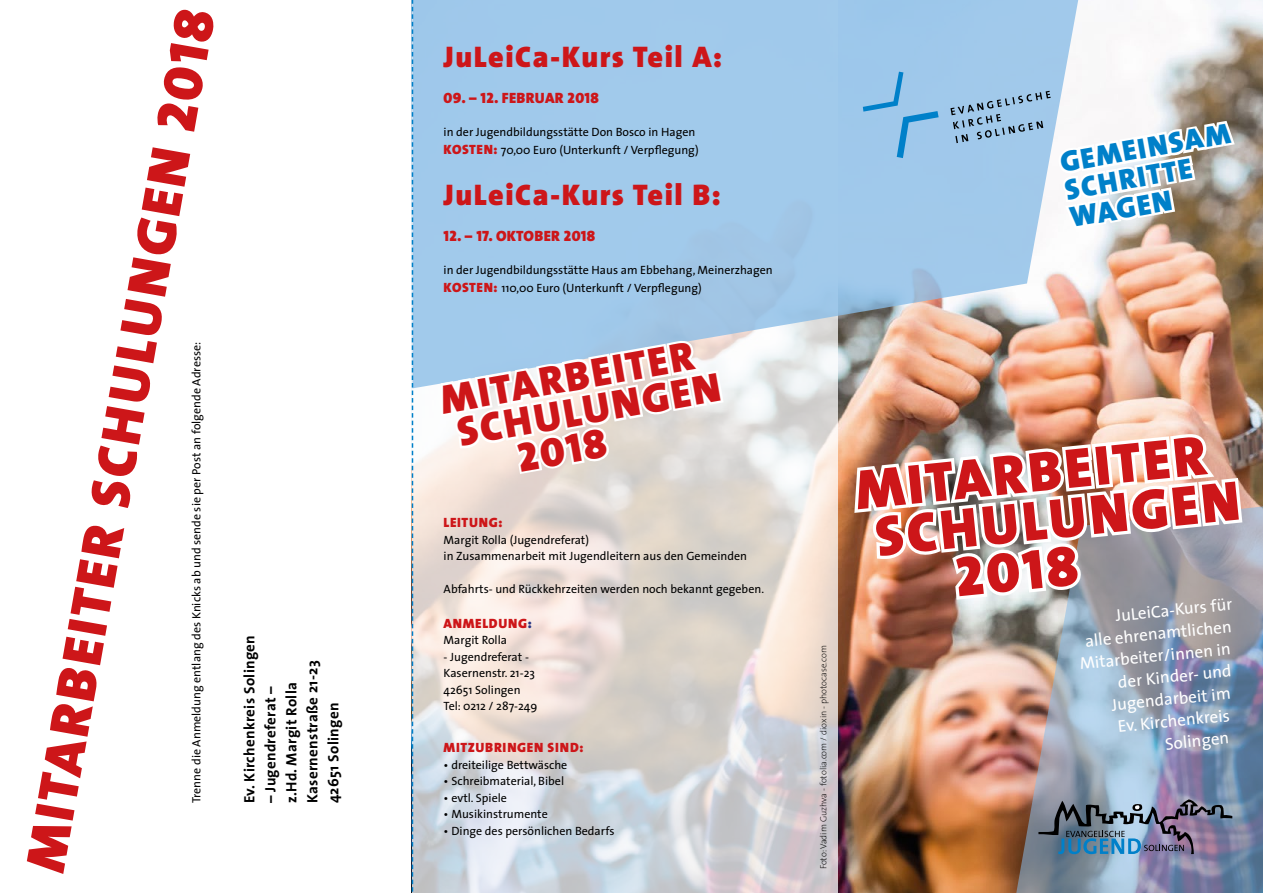
<style>
.page{position:relative;width:1263px;height:893px;background:#fff}
.page>*{position:absolute;margin:0;border:0;box-sizing:border-box;transform-origin:0 0}
.t1{font:56.55px "The Sans Black Caps";color:#cd1619}
.t2{font:56.4px "The Sans Black Caps";color:#cd1619}
.t3{font:41.25px "The Sans Black Caps";color:#cd1619}
.t4{font:900 30px "The Sans";letter-spacing:.05em;color:#cd1619}
.t5{font:29.1px/27.9px "The Sans Black Caps";color:#0080c9}
.t6{font:16.95px "The Sans";color:#fff}
.t7{font:700 15px/21px "The Sans";letter-spacing:.02em;color:#000}
.t8{font:15px "The Sans Black Caps";letter-spacing:.02em;color:#cd1619}
.t9{font:13.5px "The Sans Black Caps";letter-spacing:.05em;color:#cd1619}
.t10{font:12px/16.5px "The Sans";color:#000}
.t11{font:200 9px "The Sans";color:#000}
.s1{font-family:"The Sans Black Caps";font-weight:400}
.s2{font-family:"The Sans Black Caps";font-size:13.5px;color:#cd1619}
.s3{color:#273583}
</style>
<div class="page">
<img style="left:838px;top:0;width:425px;height:893px">
<svg style="left:413px;top:388px;width:425px;height:505px;background:#ded9d6"></svg>
<img style="left:1008px;top:500px;width:255px;height:393px">
<svg style="left:413px;top:0;width:671px;height:388px;background:#a9c8e3"></svg>
<svg style="left:412px;top:0;width:1px;height:893px"></svg>
<svg style="left:863px;top:72px;width:76px;height:86px;background:#8cbfe6"></svg>
<svg style="left:950px;top:91px;width:101px;height:52px;background:#90b3d2"></svg>
<img style="left:1038px;top:799px;width:194px;height:55px">
<img style="left:851px;top:432px;width:395px;height:171px">
<svg style="left:1058px;top:98px;width:180px;height:159px"></svg>
<svg style="left:438px;top:339px;width:288px;height:138px"></svg>
<h2 class="t2" style="left:-3px;top:863px;width:876px;rotate:-80deg">MITARBEITER SCHULUNGEN 2018</h2>
<p class="t10" style="left:188px;top:803px;width:463px;rotate:-90deg">Trenne die Anmeldung entlang des Knicks ab und sende sie per Post an folgende Adresse:</p>
<p class="t7" style="left:239px;top:803px;width:170px;rotate:-90deg">Ev. Kirchenkreis Solingen</p>
<p class="t7" style="left:260px;top:803px;width:144px;rotate:-90deg">– Jugendreferat – z.Hd. Margit Rolla<br>Kasernenstraße 21-23<br>42651 Solingen</p>
<h3 class="t4" style="left:444px;top:31px;width:280px">JuLeiCa-Kurs Teil <span class="s1">A:</span></h3>
<p class="t8" style="left:444px;top:85px;width:157px">09. – 12. FEBRUAR 2018</p>
<p class="t10" style="left:444px;top:122px;width:256px;line-height:18px">in der Jugendbildungsstätte Don Bosco in Hagen<br><span class="s2">KOSTEN:</span> 70,00 Euro (Unterkunft / Verpflegung)</p>
<h3 class="t4" style="left:444px;top:169px;width:279px">JuLeiCa-Kurs Teil <span class="s1">B:</span></h3>
<p class="t8" style="left:444px;top:223px;width:153px">12. – 17. OKTOBER 2018</p>
<p class="t10" style="left:444px;top:260px;width:331px;line-height:18px">in der Jugendbildungsstätte Haus am Ebbehang, Meinerzhagen<br><span class="s2">KOSTEN:</span> 110,00 Euro (Unterkunft / Verpflegung)</p>
<h3 class="t3" style="left:434px;top:365px;width:258px;rotate:-10deg">MITARBEITER</h3>
<h3 class="t3" style="left:451px;top:398px;width:268px;rotate:-10deg">SCHULUNGEN</h3>
<h3 class="t3" style="left:512px;top:423px;width:91px;rotate:-10deg">2018</h3>
<p class="t9" style="left:444px;top:511px;width:60px">LEITUNG:</p>
<p class="t10" style="left:444px;top:531px;width:305px">Margit Rolla (Jugendreferat)<br>in Zusammenarbeit mit Jugendleitern aus den Gemeinden</p>
<p class="t10" style="left:444px;top:580px;width:322px">Abfahrts- und Rückkehrzeiten werden noch bekannt gegeben.</p>
<p class="t9" style="left:444px;top:612px;width:90px">ANMELDUNG<span class="s3">:</span></p>
<p class="t10" style="left:444px;top:631px;width:65px">Margit Rolla</p>
<p class="t10" style="left:444px;top:648px;width:95px">- Jugendreferat -<br>Kasernenstr. 21-23<br>42651 Solingen<br>Tel: 0212 / 287-249</p>
<p class="t9" style="left:444px;top:736px;width:141px">MITZUBRINGEN SIND:</p>
<p class="t10" style="left:444px;top:756px;width:125px">• dreiteilige Bettwäsche</p>
<p class="t10" style="left:444px;top:772px;width:122px">• Schreibmaterial, Bibel</p>
<p class="t10" style="left:444px;top:789px;width:65px">• evtl. Spiele</p>
<p class="t10" style="left:444px;top:805px;width:106px">• Musikinstrumente</p>
<p class="t10" style="left:444px;top:822px;width:172px">• Dinge des persönlichen Bedarfs</p>
<h3 class="t5" style="left:1058px;top:148px;width:174px;rotate:-10deg">GEMEINSAM<br>SCHRITTE<br>WAGEN</h3>
<p class="t11" style="left:816px;top:869px;width:226px;rotate:-90deg">Foto: Vadim Guzhva - fotolia.com / dioxin - photocase.com</p>
<h1 class="t1" style="left:850px;top:443px;width:354px;rotate:-6deg">MITARBEITER</h1>
<h1 class="t1" style="left:870px;top:490px;width:367px;rotate:-6deg">SCHULUNGEN</h1>
<h1 class="t1" style="left:951px;top:530px;width:124px;rotate:-6deg">2018</h1>
<h3 class="t6" style="left:1114px;top:602px;width:119px;rotate:-6deg">JuLeiCa-Kurs für</h3>
<h3 class="t6" style="left:1084px;top:627px;width:149px;rotate:-6deg">alle ehrenamtlichen</h3>
<h3 class="t6" style="left:1078px;top:650px;width:153px;rotate:-6deg">Mitarbeiter/innen in</h3>
<h3 class="t6" style="left:1116px;top:668px;width:115px;rotate:-6deg">der Kinder- und</h3>
<h3 class="t6" style="left:1110px;top:691px;width:121px;rotate:-6deg">Jugendarbeit im</h3>
<h3 class="t6" style="left:1116px;top:713px;width:114px;rotate:-6deg">Ev. Kirchenkreis</h3>
<h3 class="t6" style="left:1164px;top:730px;width:66px;rotate:-6deg">Solingen</h3>
</div>
